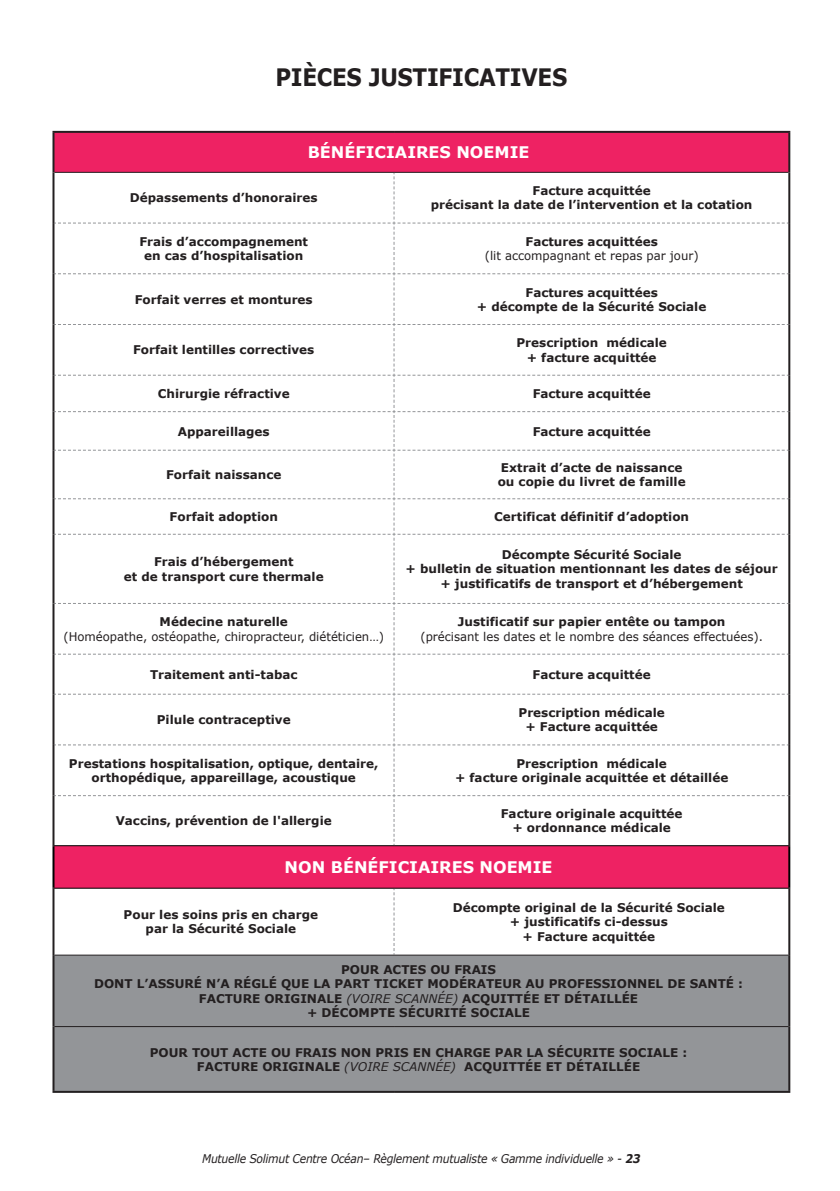
<style>
.page{position:relative;width:840px;height:1191px;background:#fff}
.page>*{position:absolute;margin:0;border:0;box-sizing:border-box;transform-origin:0 0}
.t1{font:700 24px "Verdana";letter-spacing:-.015em;color:#231f20;scale:.9 1}
.t2{font:700 16px "Verdana";color:#fff}
.t3{font:700 12px/14.4px "Verdana";color:#231f20;text-align:center}
.t4{font:12px "Verdana";color:#231f20}
.t5{font:italic 12px "Verdana";letter-spacing:-.025em;color:#231f20;scale:.9 1}
.s1{font-weight:400;font-style:italic}
.s2{font-weight:700}
</style>
<div class="page">
<div style="left:54px;top:133px;width:733px;height:754px;background:#ee2263"></div>
<div style="left:54px;top:955px;width:733px;height:135px;background:#939598"></div>
<hr style="left:787px;top:133px;width:2px;height:39px;background:#231f20">
<hr style="left:787px;top:955px;width:2px;height:71px;background:#231f20">
<hr style="left:787px;top:1026px;width:2px;height:64px;background:#231f20">
<svg style="left:54px;top:173px;width:733px;height:672px"></svg>
<svg style="left:393px;top:888px;width:1px;height:66px"></svg>
<hr style="left:787px;top:846px;width:2px;height:41px;background:#000">
<hr style="left:52px;top:172px;width:2px;height:51px;background:#231f20">
<hr style="left:787px;top:172px;width:2px;height:51px;background:#231f20">
<hr style="left:52px;top:223px;width:2px;height:51px;background:#231f20">
<hr style="left:787px;top:223px;width:2px;height:51px;background:#231f20">
<hr style="left:52px;top:274px;width:2px;height:50px;background:#231f20">
<hr style="left:787px;top:274px;width:2px;height:50px;background:#231f20">
<hr style="left:52px;top:324px;width:2px;height:51px;background:#231f20">
<hr style="left:787px;top:324px;width:2px;height:51px;background:#231f20">
<hr style="left:52px;top:375px;width:2px;height:36px;background:#231f20">
<hr style="left:787px;top:375px;width:2px;height:36px;background:#231f20">
<hr style="left:52px;top:411px;width:2px;height:39px;background:#231f20">
<hr style="left:787px;top:411px;width:2px;height:39px;background:#231f20">
<hr style="left:52px;top:450px;width:2px;height:49px;background:#231f20">
<hr style="left:787px;top:450px;width:2px;height:49px;background:#231f20">
<hr style="left:52px;top:499px;width:2px;height:35px;background:#231f20">
<hr style="left:787px;top:499px;width:2px;height:35px;background:#231f20">
<hr style="left:52px;top:534px;width:2px;height:69px;background:#231f20">
<hr style="left:787px;top:534px;width:2px;height:69px;background:#231f20">
<hr style="left:52px;top:603px;width:2px;height:51px;background:#231f20">
<hr style="left:787px;top:603px;width:2px;height:51px;background:#231f20">
<hr style="left:52px;top:654px;width:2px;height:40px;background:#231f20">
<hr style="left:787px;top:654px;width:2px;height:40px;background:#231f20">
<hr style="left:52px;top:694px;width:2px;height:51px;background:#231f20">
<hr style="left:787px;top:694px;width:2px;height:51px;background:#231f20">
<hr style="left:52px;top:745px;width:2px;height:50px;background:#231f20">
<hr style="left:787px;top:745px;width:2px;height:50px;background:#231f20">
<hr style="left:52px;top:795px;width:2px;height:50px;background:#231f20">
<hr style="left:787px;top:795px;width:2px;height:50px;background:#231f20">
<hr style="left:52px;top:888px;width:2px;height:67px;background:#231f20">
<hr style="left:787px;top:888px;width:2px;height:67px;background:#231f20">
<hr style="left:52px;top:131px;width:342px;height:2px;background:#231f20">
<hr style="left:52px;top:133px;width:2px;height:39px;background:#231f20">
<hr style="left:394px;top:131px;width:395px;height:2px;background:#231f20">
<hr style="left:54px;top:172px;width:340px;height:1px;background:#231f20">
<hr style="left:394px;top:172px;width:393px;height:1px;background:#231f20">
<hr style="left:52px;top:845px;width:342px;height:1px;background:#000">
<hr style="left:394px;top:845px;width:395px;height:1px;background:#000">
<hr style="left:52px;top:887px;width:342px;height:1px;background:#000">
<hr style="left:394px;top:887px;width:395px;height:1px;background:#000">
<hr style="left:52px;top:846px;width:2px;height:41px;background:#000">
<hr style="left:54px;top:954px;width:340px;height:1px;background:#231f20">
<hr style="left:394px;top:954px;width:393px;height:1px;background:#231f20">
<hr style="left:54px;top:1026px;width:340px;height:1px;background:#231f20">
<hr style="left:394px;top:1026px;width:393px;height:1px;background:#231f20">
<hr style="left:52px;top:955px;width:2px;height:71px;background:#231f20">
<hr style="left:52px;top:1026px;width:2px;height:64px;background:#231f20">
<hr style="left:52px;top:1090px;width:342px;height:2px;background:#231f20">
<hr style="left:394px;top:1090px;width:395px;height:2px;background:#231f20">
<h1 class="t1" style="left:275px;top:62px;width:326px">PIÈCES JUSTIFICATIVES</h1>
<h2 class="t2" style="left:307px;top:142px;width:223px">BÉNÉFICIAIRES NOEMIE</h2>
<p class="t3" style="left:130px;top:190px;width:189px">Dépassements d’honoraires</p>
<p class="t3" style="left:430px;top:183px;width:323px">Facture acquittée<br>précisant la date de l’intervention et la cotation</p>
<p class="t3" style="left:139px;top:234px;width:170px">Frais d’accompagnement en cas d’hospitalisation</p>
<p class="t3" style="left:525px;top:234px;width:134px">Factures acquittées</p>
<p class="t4" style="left:484px;top:248px;width:215px">(lit accompagnant et repas par jour)</p>
<p class="t3" style="left:135px;top:292px;width:179px">Forfait verres et montures</p>
<p class="t3" style="left:476px;top:284px;width:231px">Factures acquittées<br>+ décompte de la Sécurité Sociale</p>
<p class="t3" style="left:133px;top:342px;width:183px">Forfait lentilles correctives</p>
<p class="t3" style="left:516px;top:335px;width:152px">Prescription médicale + facture acquittée</p>
<p class="t3" style="left:158px;top:386px;width:133px">Chirurgie réfractive</p>
<p class="t3" style="left:532px;top:386px;width:119px">Facture acquittée</p>
<p class="t3" style="left:178px;top:423px;width:93px">Appareillages</p>
<p class="t3" style="left:532px;top:423px;width:119px">Facture acquittée</p>
<p class="t3" style="left:166px;top:467px;width:117px">Forfait naissance</p>
<p class="t3" style="left:497px;top:460px;width:189px;text-align:left">Extrait d’acte de naissance ou copie du livret de famille</p>
<p class="t3" style="left:169px;top:509px;width:110px">Forfait adoption</p>
<p class="t3" style="left:494px;top:509px;width:196px">Certificat définitif d’adoption</p>
<p class="t3" style="left:124px;top:554px;width:201px">Frais d’hébergement<br>et de transport cure thermale</p>
<p class="t3" style="left:405px;top:547px;width:373px">Décompte Sécurité Sociale<br>+ bulletin de situation mentionnant les dates de séjour + justificatifs de transport et d’hébergement</p>
<p class="t3" style="left:159px;top:614px;width:130px">Médecine naturelle</p>
<p class="t4" style="left:63px;top:628px;width:322px">(Homéopathe, ostéopathe, chiropracteur, diététicien…)</p>
<p class="t3" style="left:457px;top:614px;width:269px">Justificatif sur papier entête ou tampon</p>
<p class="t4" style="left:420px;top:628px;width:344px">(précisant les dates et le nombre des séances effectuées).</p>
<p class="t3" style="left:150px;top:667px;width:149px">Traitement anti-tabac</p>
<p class="t3" style="left:532px;top:667px;width:119px">Facture acquittée</p>
<p class="t3" style="left:157px;top:712px;width:135px">Pilule contraceptive</p>
<p class="t3" style="left:518px;top:705px;width:148px">Prescription médicale + Facture acquittée</p>
<p class="t3" style="left:69px;top:755px;width:311px">Prestations hospitalisation, optique, dentaire, orthopédique, appareillage, acoustique</p>
<p class="t3" style="left:455px;top:755px;width:274px">Prescription médicale<br>+ facture originale acquittée et détaillée</p>
<p class="t3" style="left:116px;top:813px;width:217px">Vaccins, prévention de l'allergie</p>
<p class="t3" style="left:500px;top:806px;width:183px">Facture originale acquittée + ordonnance médicale</p>
<h2 class="t2" style="left:284px;top:857px;width:269px">NON BÉNÉFICIAIRES NOEMIE</h2>
<p class="t3" style="left:123px;top:907px;width:196px">Pour les soins pris en charge par la Sécurité Sociale</p>
<p class="t3" style="left:452px;top:900px;width:273px">Décompte original de la Sécurité Sociale + justificatifs ci-dessus<br>+ Facture acquittée</p>
<p class="t3" style="left:94px;top:962px;width:650px">POUR ACTES OU FRAIS<br>DONT L’ASSURÉ N’A RÉGLÉ QUE LA PART TICKET MODÉRATEUR AU PROFESSIONNEL DE SANTÉ :<br>FACTURE ORIGINALE <span class="s1">(VOIRE SCANNÉE)</span> ACQUITTÉE ET DÉTAILLÉE<br>+ DÉCOMPTE SÉCURITÉ SOCIALE</p>
<p class="t3" style="left:150px;top:1044px;width:539px">POUR TOUT ACTE OU FRAIS NON PRIS EN CHARGE PAR LA SÉCURITE SOCIALE :<br>FACTURE ORIGINALE <span class="s1">(VOIRE SCANNÉE)</span> ACQUITTÉE ET DÉTAILLÉE</p>
<p class="t5" style="left:202px;top:1150px;width:488px">Mutuelle Solimut Centre Océan– Règlement mutualiste « Gamme individuelle » - <span class="s2">23</span></p>
</div>
